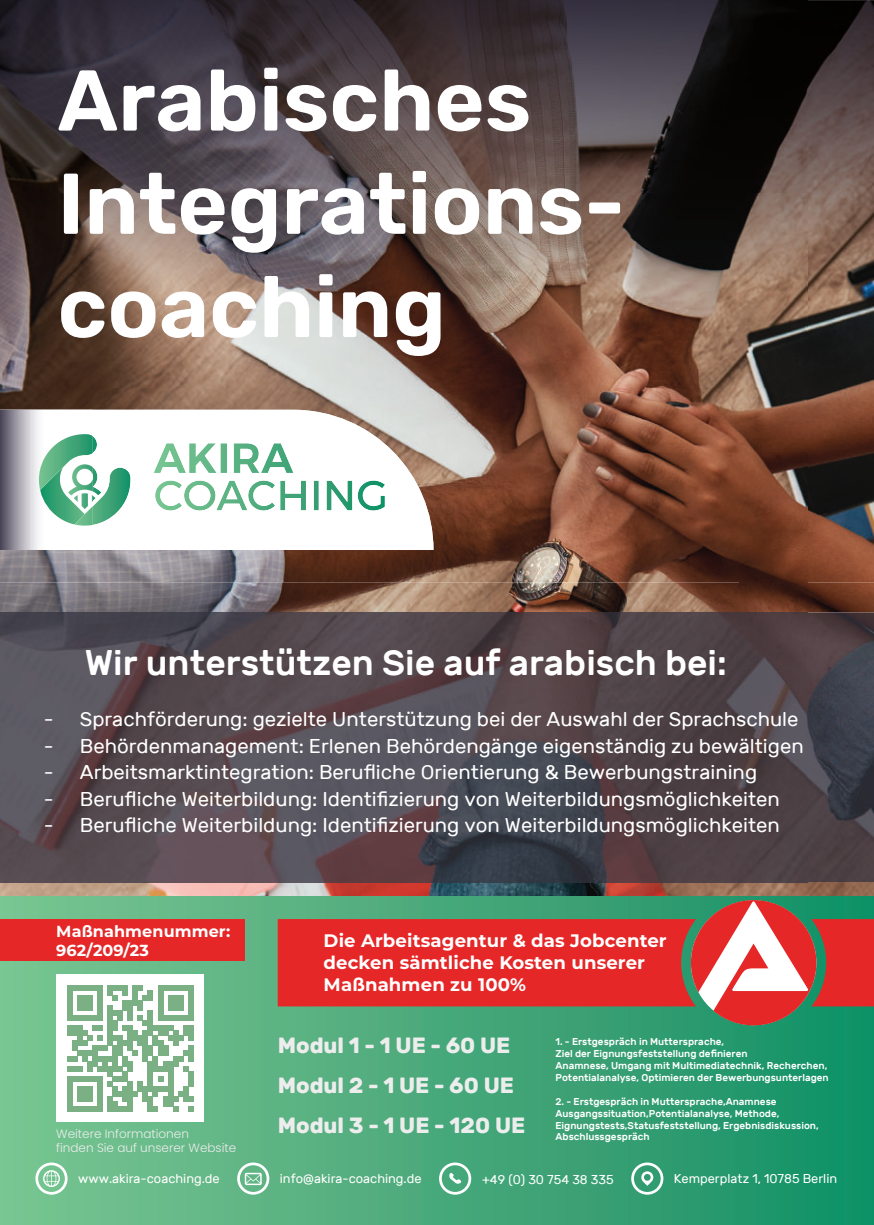
<style>
.page{position:relative;width:874px;height:1225px;background:#fff}
.page>*{position:absolute;margin:0;border:0;box-sizing:border-box;transform-origin:0 0}
.t1{font:600 86px/103.2px "Rubik";color:#fff}
.t2{font:500 35.6px "Rubik";color:#fff}
.t3{font:700 22px/40px "Rubik";color:#ededed}
.t4{font:20px "Rubik";color:#fff}
.t5{font:700 18.2px/21.8px "Montserrat";letter-spacing:.005em;color:#fff}
.t6{font:700 16px/19.2px "Montserrat";letter-spacing:.005em;color:#fff}
.t7{font:12.8px "Rubik";color:#fff}
.t8{font:300 12px/14.4px "Poppins";color:#ededed}
.t9{font:500 10px/12px "Rubik";color:#fff}
</style>
<div class="page">
<img style="left:0;top:582px;width:873px;height:314px">
<img style="left:0;top:0;width:806px;height:453px">
<img style="left:806px;top:0;width:67px;height:582px">
<img style="left:0;top:550px;width:67px;height:32px">
<img style="left:336px;top:453px;width:470px;height:129px">
<img style="left:67px;top:550px;width:269px;height:32px">
<div style="left:0;top:896px;width:873px;height:329px;background:linear-gradient(to right,#7fc391,#139066)"></div>
<img style="left:0;top:612px;width:873px;height:270px">
<div style="left:56px;top:974px;width:148px;height:148px;background:#fff"></div>
<svg style="left:67px;top:985px;width:126px;height:126px"></svg>
<div style="left:35px;top:1162px;width:33px;height:32px;border:3px solid #fff;border-radius:50%"></div>
<svg style="left:43px;top:1170px;width:17px;height:17px"></svg>
<div style="left:237px;top:1162px;width:32px;height:32px;border:3px solid #fff;border-radius:50%"></div>
<svg style="left:245px;top:1172px;width:16px;height:13px"></svg>
<div style="left:631px;top:1162px;width:32px;height:32px;border:3px solid #fff;border-radius:50%"></div>
<svg style="left:640px;top:1171px;width:13px;height:14px"></svg>
<div style="left:439px;top:1162px;width:32px;height:32px;border:3px solid #fff;border-radius:50%"></div>
<svg style="left:448px;top:1172px;width:13px;height:12px"></svg>
<svg style="left:277px;top:900px;width:596px;height:125px;background:#b4594c"></svg>
<svg style="left:93px;top:410px;width:340px;height:140px"></svg>
<svg style="left:153px;top:443px;width:232px;height:67px"></svg>
<svg style="left:93px;top:436px;width:6px;height:17px"></svg>
<svg style="left:93px;top:467px;width:38px;height:58px"></svg>
<img style="left:0;top:410px;width:93px;height:140px">
<img style="left:37px;top:434px;width:56px;height:56px">
<img style="left:74px;top:509px;width:19px;height:16px">
<img style="left:68px;top:464px;width:25px;height:45px">
<div style="left:0;top:919px;width:245px;height:41px;background:#e52728"></div>
<h1 class="t1" style="left:57px;top:53px;width:569px">Arabisches<br>Integrations&shy;coaching</h1>
<h2 class="t2" style="left:85px;top:648px;width:643px">Wir unterstützen Sie auf arabisch bei:</h2>
<p class="t4" style="left:44px;top:710px;width:755px">- Sprachförderung: gezielte Unterstützung bei der Auswahl der Sprachschule</p>
<p class="t4" style="left:44px;top:737px;width:761px">- Behördenmanagement: Erlenen Behördengänge eigenständig zu bewältigen</p>
<p class="t4" style="left:44px;top:763px;width:714px">- Arbeitsmarktintegration: Berufliche Orientierung &amp; Bewerbungstraining</p>
<p class="t4" style="left:44px;top:790px;width:737px">- Berufliche Weiterbildung: Identifizierung von Weiterbildungsmöglichkeiten</p>
<p class="t4" style="left:44px;top:816px;width:737px">- Berufliche Weiterbildung: Identifizierung von Weiterbildungsmöglichkeiten</p>
<p class="t6" style="left:56px;top:922px;width:175px">Maßnahmenummer:<br>962/209/23</p>
<p class="t8" style="left:56px;top:1126px;width:181px">Weitere Informationen<br>finden Sie auf unserer Website</p>
<p class="t5" style="left:323px;top:930px;width:344px">Die Arbeitsagentur &amp; das Jobcenter decken sämtliche Kosten unserer<br>Maßnahmen zu 100%</p>
<p class="t3" style="left:277px;top:1025px;width:249px">Modul 1 - 1 UE - 60 UE<br>Modul 2 - 1 UE - 60 UE<br>Modul 3 - 1 UE - 120 UE</p>
<p class="t9" style="left:555px;top:1036px;width:274px">1. - Erstgespräch in Muttersprache,<br>Ziel der Eignungsfeststellung definieren<br>Anamnese, Umgang mit Multimediatechnik, Recherchen, Potentialanalyse, Optimieren der Bewerbungsunterlagen</p>
<p class="t9" style="left:555px;top:1096px;width:264px">2. - Erstgespräch in Muttersprache,Anamnese Ausgangssituation,Potentialanalyse, Methode, Eignungstests,Statusfeststellung, Ergebnisdiskussion, Abschlussgespräch</p>
<p class="t7" style="left:78px;top:1172px;width:143px">www.akira-coaching.de</p>
<p class="t7" style="left:280px;top:1172px;width:143px">info@akira-coaching.de</p>
<p class="t7" style="left:482px;top:1173px;width:133px">+49 (0) 30 754 38 335</p>
<p class="t7" style="left:673px;top:1173px;width:165px">Kemperplatz 1, 10785 Berlin</p>
</div>
